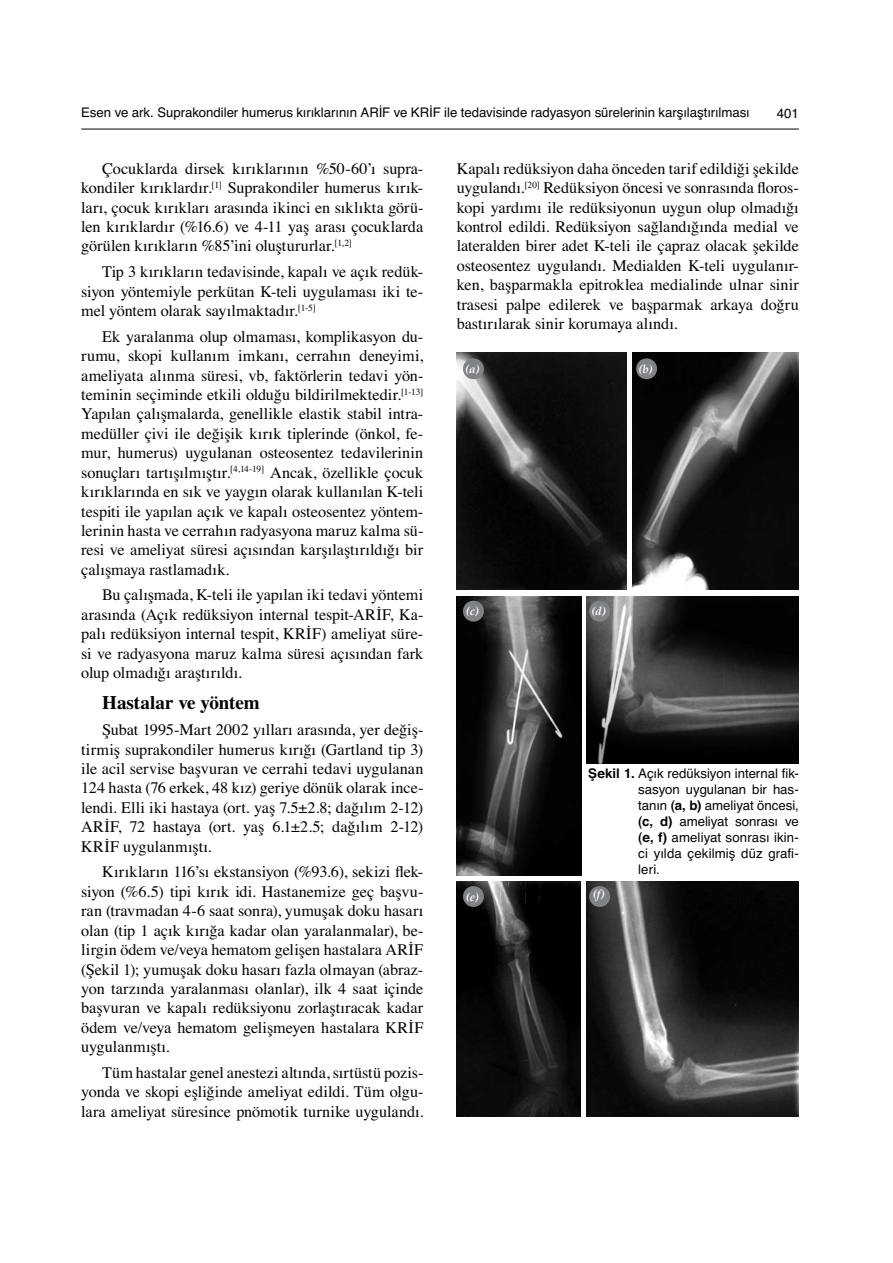
<style>
.page{position:relative;width:893px;height:1263px;background:#fff}
.page>*{position:absolute;margin:0;border:0;box-sizing:border-box;transform-origin:0 0}
.t1{font:700 19.2px "Times";letter-spacing:-.005em;color:#040503}
.t2{font:16.2px/19.5px "Times";color:#040503;text-align:justify}
.t3{font:13.2px/15.9px "Helvetica";letter-spacing:-.005em;color:#040503;text-align:justify}
.t4{font:italic 700 11.7px "Palatino";color:#fff}
.s1{font-weight:700}
</style>
<div class="page">
<hr style="left:81px;top:129px;width:718px;height:1px;background:#040503">
<img style="left:457px;top:352px;width:169px;height:238px">
<img style="left:632px;top:352px;width:167px;height:238px">
<img style="left:457px;top:596px;width:125px;height:280px">
<img style="left:457px;top:881px;width:124px;height:236px">
<img style="left:586px;top:596px;width:213px;height:167px">
<img style="left:586px;top:881px;width:213px;height:236px">
<div style="left:463px;top:358px;width:21px;height:21px;background:#808385;border-radius:50%"></div>
<div style="left:463px;top:601px;width:21px;height:21px;background:#808385;border-radius:50%"></div>
<div style="left:463px;top:886px;width:21px;height:21px;background:#808385;border-radius:50%"></div>
<div style="left:589px;top:601px;width:21px;height:21px;background:#808385;border-radius:50%"></div>
<div style="left:589px;top:886px;width:21px;height:21px;background:#808385;border-radius:50%"></div>
<div style="left:636px;top:358px;width:21px;height:21px;background:#808385;border-radius:50%"></div>
<p class="t3" style="left:81px;top:106px;width:670px">Esen ve ark. Suprakondiler humerus kırıklarının ARİF ve KRİF ile tedavisinde radyasyon sürelerinin karşılaştırılması</p>
<p class="t3" style="left:777px;top:106px;width:24px">401</p>
<p class="t2" style="left:81px;top:160px;width:344px;text-indent:21px">Çocuklarda dirsek kırıklarının %50-60’ı supra&shy;kondiler kırıklardır.<sup>[1]</sup> Suprakondiler humerus kırık&shy;ları, çocuk kırıkları arasında ikinci en sıklıkta görü&shy;len kırıklardır (%16.6) ve 4-11 yaş arası çocuklarda görülen kırıkların %85’ini oluştururlar.<sup>[1,2]</sup></p>
<p class="t2" style="left:81px;top:264px;width:344px;text-indent:21px">Tip 3 kırıkların tedavisinde, kapalı ve açık redük&shy;siyon yöntemiyle perkütan K-teli uygulaması iki te&shy;mel yöntem olarak sayılmaktadır.<sup>[1-5]</sup></p>
<p class="t2" style="left:81px;top:328px;width:344px;text-indent:21px">Ek yaralanma olup olmaması, komplikasyon du&shy;rumu, skopi kullanım imkanı, cerrahın deneyimi, ameliyata alınma süresi, vb, faktörlerin tedavi yön&shy;teminin seçiminde etkili olduğu bildirilmektedir.<sup>[1-13] </sup>Yapılan çalışmalarda, genellikle elastik stabil intra&shy;medüller çivi ile değişik kırık tiplerinde (önkol, fe&shy;mur, humerus) uygulanan osteosentez tedavilerinin sonuçları tartışılmıştır.<sup>[4,14-19]</sup> Ancak, özellikle çocuk kırıklarında en sık ve yaygın olarak kullanılan K-teli tespiti ile yapılan açık ve kapalı osteosentez yöntem&shy;lerinin hasta ve cerrahın radyasyona maruz kalma sü&shy;resi ve ameliyat süresi açısından karşılaştırıldığı bir çalışmaya rastlamadık.</p>
<p class="t2" style="left:81px;top:587px;width:344px;text-indent:21px">Bu çalışmada, K-teli ile yapılan iki tedavi yöntemi arasında (Açık redüksiyon internal tespit-ARİF, Ka&shy;palı redüksiyon internal tespit, KRİF) ameliyat süre&shy;si ve radyasyona maruz kalma süresi açısından fark olup olmadığı araştırıldı.</p>
<p class="t1" style="left:102px;top:696px;width:159px">Hastalar ve yöntem</p>
<p class="t2" style="left:81px;top:722px;width:344px;text-indent:21px">Şubat 1995-Mart 2002 yılları arasında, yer değiş&shy;tirmiş suprakondiler humerus kırığı (Gartland tip 3) ile acil servise başvuran ve cerrahi tedavi uygulanan 124 hasta (76 erkek, 48 kız) geriye dönük olarak ince&shy;lendi. Elli iki hastaya (ort. yaş 7.5±2.8; dağılım 2-12)<br>ARİF, 72 hastaya (ort. yaş 6.1±2.5; dağılım 2-12)<br>KRİF uygulanmıştı.</p>
<p class="t2" style="left:81px;top:864px;width:344px;text-indent:21px">Kırıkların 116’sı ekstansiyon (%93.6), sekizi flek&shy;siyon (%6.5) tipi kırık idi. Hastanemize geç başvu&shy;ran (travmadan 4-6 saat sonra), yumuşak doku hasarı olan (tip 1 açık kırığa kadar olan yaralanmalar), be&shy;lirgin ödem ve/veya hematom gelişen hastalara ARİF (Şekil 1); yumuşak doku hasarı fazla olmayan (abraz&shy;yon tarzında yaralanması olanlar), ilk 4 saat içinde başvuran ve kapalı redüksiyonu zorlaştıracak kadar ödem ve/veya hematom gelişmeyen hastalara KRİF uygulanmıştı.</p>
<p class="t2" style="left:81px;top:1064px;width:344px;text-indent:21px">Tüm hastalar genel anestezi altında, sırtüstü pozis&shy;yonda ve skopi eşliğinde ameliyat edildi. Tüm olgu&shy;lara ameliyat süresince pnömotik turnike uygulandı.</p>
<p class="t2" style="left:457px;top:160px;width:344px">Kapalı redüksiyon daha önceden tarif edildiği şekilde uygulandı.<sup>[20]</sup> Redüksiyon öncesi ve sonrasında floros&shy;kopi yardımı ile redüksiyonun uygun olup olmadığı kontrol edildi. Redüksiyon sağlandığında medial ve lateralden birer adet K-teli ile çapraz olacak şekilde osteosentez uygulandı. Medialden K-teli uygulanır&shy;ken, başparmakla epitroklea medialinde ulnar sinir trasesi palpe edilerek ve başparmak arkaya doğru bastırılarak sinir korumaya alındı.</p>
<p class="t4" style="left:465px;top:364px;width:16px">(a)</p>
<p class="t4" style="left:638px;top:364px;width:15px">(b)</p>
<p class="t4" style="left:466px;top:607px;width:14px">(c)</p>
<p class="t4" style="left:591px;top:607px;width:16px">(d)</p>
<p class="t3" style="left:638px;top:767px;width:162px;text-indent:-50px"><span class="s1">Şekil 1.</span> Açık redüksiyon internal fik&shy;sasyon uygulanan bir has&shy;tanın <span class="s1">(a, b)</span> ameliyat öncesi, <span class="s1">(c, d)</span> ameliyat sonrası ve <span class="s1">(e, f)</span> ameliyat sonrası ikin&shy;ci yılda çekilmiş düz grafi&shy;leri.</p>
<p class="t4" style="left:466px;top:892px;width:14px">(e)</p>
<p class="t4" style="left:593px;top:889px;width:13px">(f)</p>
</div>
